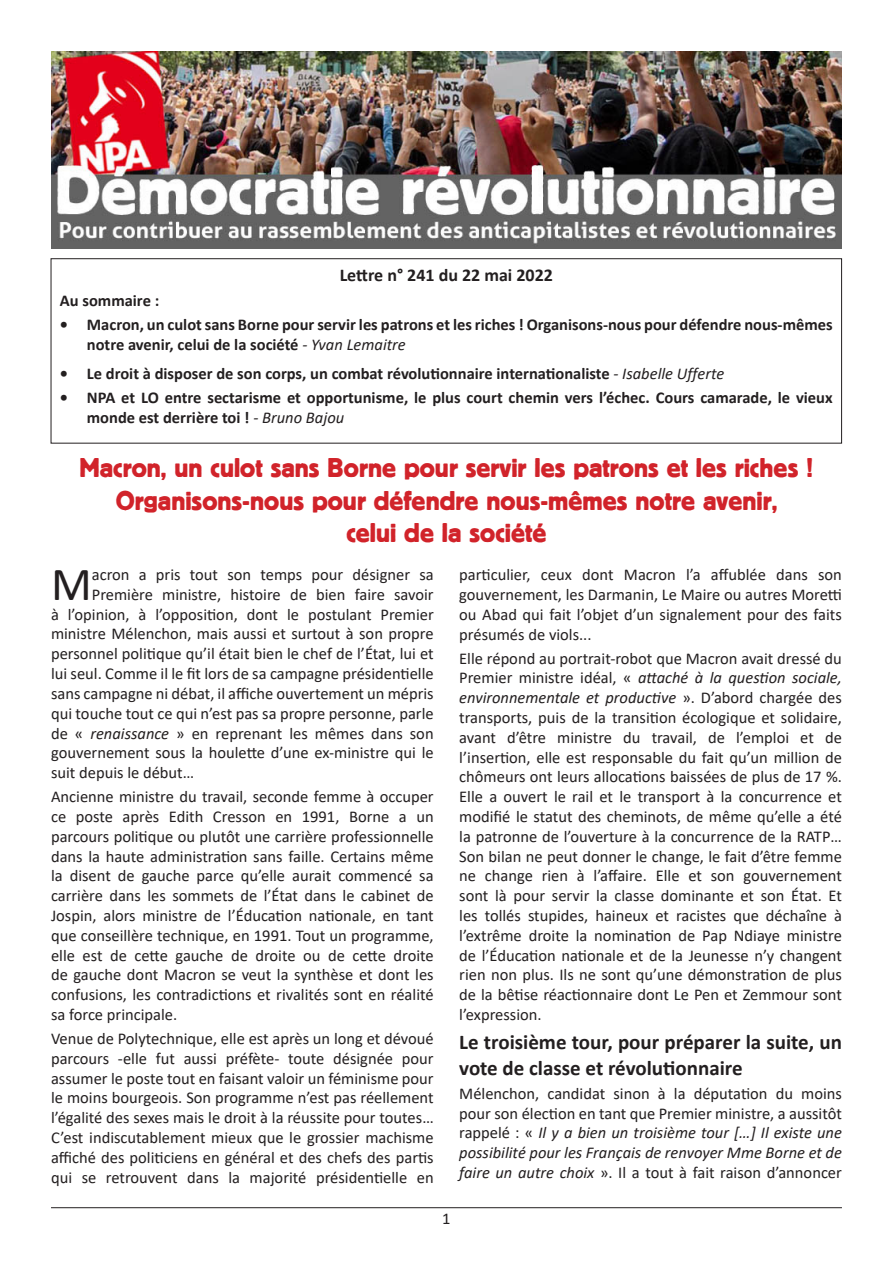
<style>
.page{position:relative;width:893px;height:1263px;background:#fff}
.page>*{position:absolute;margin:0;border:0;box-sizing:border-box;transform-origin:0 0}
.t1{font:47.7px "Calibri";color:#231f20}
.t2{font:27px/32.4px "Block BE";color:#d1232a;text-align:center}
.t3{font:700 21px/25.2px "Calibri";color:#231f20}
.t4{font:700 18px "Calibri";color:#231f20}
.t5{font:16.5px/19.8px "Calibri";color:#231f20;text-align:justify}
.t6{font:700 16.5px/19.8px "Calibri";color:#231f20}
.s1{font-weight:400;font-style:italic}
.s2{font-style:italic}
</style>
<div class="page">
<hr style="left:51px;top:1207px;width:791px;height:1px;background:#231f20">
<div style="left:51px;top:258px;width:791px;height:185px;border:1px solid #231f20"></div>
<img style="left:51px;top:51px;width:791px;height:198px">
<p class="t4" style="left:340px;top:262px;width:215px">Lettre n° 241 du 22 mai 2022</p>
<p class="t6" style="left:60px;top:291px;width:101px">Au sommaire :</p>
<p class="t6" style="left:87px;top:315px;width:747px;text-indent:-27px">• Macron, un culot sans Borne pour servir les patrons et les riches ! Organisons-nous pour défendre nous-mêmes notre avenir, celui de la société <span class="s1">- Yvan Lemaitre</span></p>
<p class="t6" style="left:60px;top:363px;width:666px">• Le droit à disposer de son corps, un combat révolutionnaire internationaliste <span class="s1">- Isabelle Ufferte</span></p>
<p class="t6" style="left:87px;top:387px;width:747px;text-indent:-27px">• NPA et LO entre sectarisme et opportunisme, le plus court chemin vers l’échec. Cours camarade, le vieux monde est derrière toi ! <span class="s1">- Bruno Bajou</span></p>
<h2 class="t2" style="left:79px;top:451px;width:736px">Macron, un culot sans Borne pour servir les patrons et les riches !<br>Organisons-nous pour défendre nous-mêmes notre avenir,<br>celui de la société</h2>
<h1 class="t1" style="left:51px;top:551px;width:42px">M</h1>
<p class="t5" style="left:92px;top:564px;width:343px">acron a pris tout son temps pour désigner sa</p>
<p class="t5" style="left:92px;top:584px;width:343px">Première ministre, histoire de bien faire savoir</p>
<p class="t5" style="left:51px;top:604px;width:384px">à l’opinion, à l’opposition, dont le postulant Premier</p>
<p class="t5" style="left:51px;top:624px;width:384px">ministre Mélenchon, mais aussi et surtout à son propre</p>
<p class="t5" style="left:51px;top:643px;width:384px">personnel politique qu’il était bien le chef de l’État, lui et</p>
<p class="t5" style="left:51px;top:663px;width:384px">lui seul. Comme il le fit lors de sa campagne présidentielle</p>
<p class="t5" style="left:51px;top:683px;width:384px">sans campagne ni débat, il affiche ouvertement un mépris</p>
<p class="t5" style="left:51px;top:703px;width:384px">qui touche tout ce qui n’est pas sa propre personne, parle</p>
<p class="t5" style="left:51px;top:723px;width:384px">de « <span class="s2">renaissance</span> » en reprenant les mêmes dans son</p>
<p class="t5" style="left:51px;top:742px;width:384px">gouvernement sous la houlette d’une ex-ministre qui le</p>
<p class="t5" style="left:51px;top:762px;width:145px">suit depuis le début…</p>
<p class="t5" style="left:51px;top:786px;width:384px">Ancienne ministre du travail, seconde femme à occuper ce poste après Edith Cresson en 1991, Borne a un parcours politique ou plutôt une carrière professionnelle dans la haute administration sans faille. Certains même la disent de gauche parce qu’elle aurait commencé sa carrière dans les sommets de l’État dans le cabinet de Jospin, alors ministre de l’Éducation nationale, en tant que conseillère technique, en 1991. Tout un programme, elle est de cette gauche de droite ou de cette droite de gauche dont Macron se veut la synthèse et dont les confusions, les contradictions et rivalités sont en réalité sa force principale.</p>
<p class="t5" style="left:51px;top:1028px;width:384px">Venue de Polytechnique, elle est après un long et dévoué parcours -elle fut aussi préfète- toute désignée pour assumer le poste tout en faisant valoir un féminisme pour le moins bourgeois. Son programme n’est pas réellement l’égalité des sexes mais le droit à la réussite pour toutes… C’est indiscutablement mieux que le grossier machisme affiché des politiciens en général et des chefs des partis qui se retrouvent dans la majorité présidentielle en</p>
<p class="t5" style="left:459px;top:564px;width:384px">particulier, ceux dont Macron l’a affublée dans son gouvernement, les Darmanin, Le Maire ou autres Moretti ou Abad qui fait l’objet d’un signalement pour des faits présumés de viols...</p>
<p class="t5" style="left:459px;top:648px;width:384px">Elle répond au portrait-robot que Macron avait dressé du Premier ministre idéal, « <span class="s2">attaché à la question sociale, environnementale et productive</span> ». D’abord chargée des transports, puis de la transition écologique et solidaire, avant d’être ministre du travail, de l’emploi et de l’insertion, elle est responsable du fait qu’un million de chômeurs ont leurs allocations baissées de plus de 17 %.<br>Elle a ouvert le rail et le transport à la concurrence et modifié le statut des cheminots, de même qu’elle a été la patronne de l’ouverture à la concurrence de la RATP… Son bilan ne peut donner le change, le fait d’être femme ne change rien à l’affaire. Elle et son gouvernement sont là pour servir la classe dominante et son État. Et les tollés stupides, haineux et racistes que déchaîne à l’extrême droite la nomination de Pap Ndiaye ministre de l’Éducation nationale et de la Jeunesse n’y changent rien non plus. Ils ne sont qu’une démonstration de plus de la bêtise réactionnaire dont Le Pen et Zemmour sont l’expression.</p>
<p class="t3" style="left:459px;top:1029px;width:384px">Le troisième tour, pour préparer la suite, un vote de classe et révolutionnaire</p>
<p class="t5" style="left:459px;top:1083px;width:384px">Mélenchon, candidat sinon à la députation du moins pour son élection en tant que Premier ministre, a aussitôt rappelé : « <span class="s2">Il y a bien un troisième tour […] Il existe une possibilité pour les Français de renvoyer Mme Borne et de faire un autre choix</span> ». Il a tout à fait raison d’annoncer</p>
<p class="t5" style="left:442px;top:1208px;width:10px">1</p>
</div>
